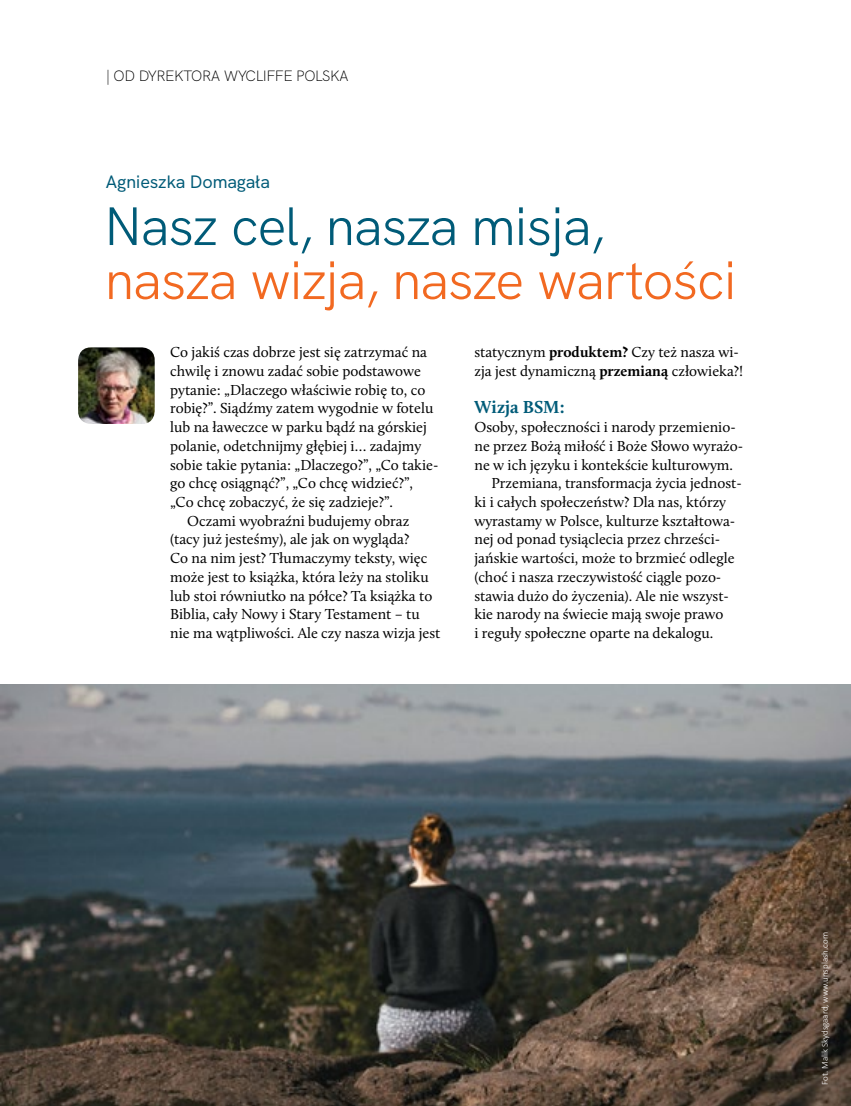
<style>
.page{position:relative;width:851px;height:1106px;background:#fff}
.page>*{position:absolute;margin:0;border:0;box-sizing:border-box;transform-origin:0 0}
.t1{font:54px "HK Grotesk";letter-spacing:-.02em;color:#f26921}
.t2{font:54px "HK Grotesk";letter-spacing:-.025em;color:#005b78}
.t3{font:500 18px "HK Grotesk";letter-spacing:-.005em;color:#005b78}
.t4{font:700 18px "Calluna";color:#005b78}
.t5{font:15px/18.8px "Calluna";color:#000}
.t6{font:300 15px "HK Grotesk";color:#000}
.t7{font:300 9px "Calibri";color:#fff}
.s1{font-weight:700}
</style>
<div class="page">
<img style="left:78px;top:347px;width:77px;height:77px">
<img style="left:0;top:684px;width:850px;height:422px">
<p class="t6" style="left:106px;top:64px;width:243px">| OD DYREKTO RA WYCLIFFE PO LSKA</p>
<p class="t3" style="left:106px;top:168px;width:166px">Agnieszka Domagała</p>
<h1 class="t2" style="left:105px;top:185px;width:501px">Nasz cel, nasza misja,</h1>
<h1 class="t1" style="left:105px;top:239px;width:632px">nasza wizja, nasze wartości</h1>
<p class="t5" style="left:170px;top:343px;width:258px">Co jakiś czas dobrze jest się zatrzymać na</p>
<p class="t5" style="left:170px;top:361px;width:252px">chwilę i znowu zadać sobie podstawowe</p>
<p class="t5" style="left:170px;top:380px;width:256px">pytanie: „Dlaczego właściwie robię to, co</p>
<p class="t5" style="left:170px;top:399px;width:265px">robię?”. Siądźmy zatem wygodnie w fotelu</p>
<p class="t5" style="left:170px;top:417px;width:258px">lub na ławeczce w parku bądź na górskiej</p>
<p class="t5" style="left:170px;top:436px;width:253px">polanie, odetchnijmy głębiej i… zadajmy</p>
<p class="t5" style="left:170px;top:455px;width:270px">sobie takie pytania: „Dlaczego?”, „Co takie-</p>
<p class="t5" style="left:170px;top:474px;width:244px">go chcę osiągnąć?”, „Co chcę widzieć?”,</p>
<p class="t5" style="left:170px;top:492px;width:224px">„Co chcę zobaczyć, że się zadzieje?”.</p>
<p class="t5" style="left:187px;top:511px;width:224px">Oczami wyobraźni budujemy obraz</p>
<p class="t5" style="left:170px;top:530px;width:240px">(tacy już jesteśmy), ale jak on wygląda?</p>
<p class="t5" style="left:170px;top:548px;width:258px">Co na nim jest? Tłumaczymy teksty, więc</p>
<p class="t5" style="left:170px;top:567px;width:260px">może jest to książka, która leży na stoliku</p>
<p class="t5" style="left:170px;top:586px;width:264px">lub stoi równiutko na półce? Ta książka to</p>
<p class="t5" style="left:170px;top:604px;width:251px">Biblia, cały Nowy i Stary Testament – tu</p>
<p class="t5" style="left:170px;top:623px;width:272px">nie ma wątpliwości. Ale czy nasza wizja jest</p>
<p class="t5" style="left:474px;top:343px;width:270px">statycznym <span class="s1">produktem?</span> Czy też nasza wi&shy;zja jest dynamiczną <span class="s1">przemianą</span> człowieka?!</p>
<p class="t4" style="left:474px;top:396px;width:92px">Wizja BSM:</p>
<p class="t5" style="left:474px;top:417px;width:263px">Osoby, społeczności i narody przemienio-</p>
<p class="t5" style="left:474px;top:436px;width:270px">ne przez Bożą miłość i Boże Słowo wyrażo-</p>
<p class="t5" style="left:474px;top:455px;width:260px">ne w ich języku i kontekście kulturowym.</p>
<p class="t5" style="left:491px;top:474px;width:252px">Przemiana, transformacja życia jednost-</p>
<p class="t5" style="left:474px;top:492px;width:253px">ki i całych społeczeństw? Dla nas, którzy</p>
<p class="t5" style="left:474px;top:511px;width:262px">wyrastamy w Polsce, kulturze kształtowa-</p>
<p class="t5" style="left:474px;top:530px;width:247px">nej od ponad tysiąclecia przez chrześci-</p>
<p class="t5" style="left:474px;top:548px;width:261px">jańskie wartości, może to brzmieć odlegle</p>
<p class="t5" style="left:474px;top:567px;width:248px">(choć i nasza rzeczywistość ciągle pozo-</p>
<p class="t5" style="left:474px;top:586px;width:256px">stawia dużo do życzenia). Ale nie wszyst-</p>
<p class="t5" style="left:474px;top:605px;width:250px">kie narody na świecie mają swoje prawo</p>
<p class="t5" style="left:474px;top:623px;width:240px">i reguły społeczne oparte na dekalogu.</p>
<p class="t7" style="left:819px;top:1084px;width:154px;rotate:-90deg">Fot. Malik Skydsgaard, www.unsplash.com</p>
</div>
